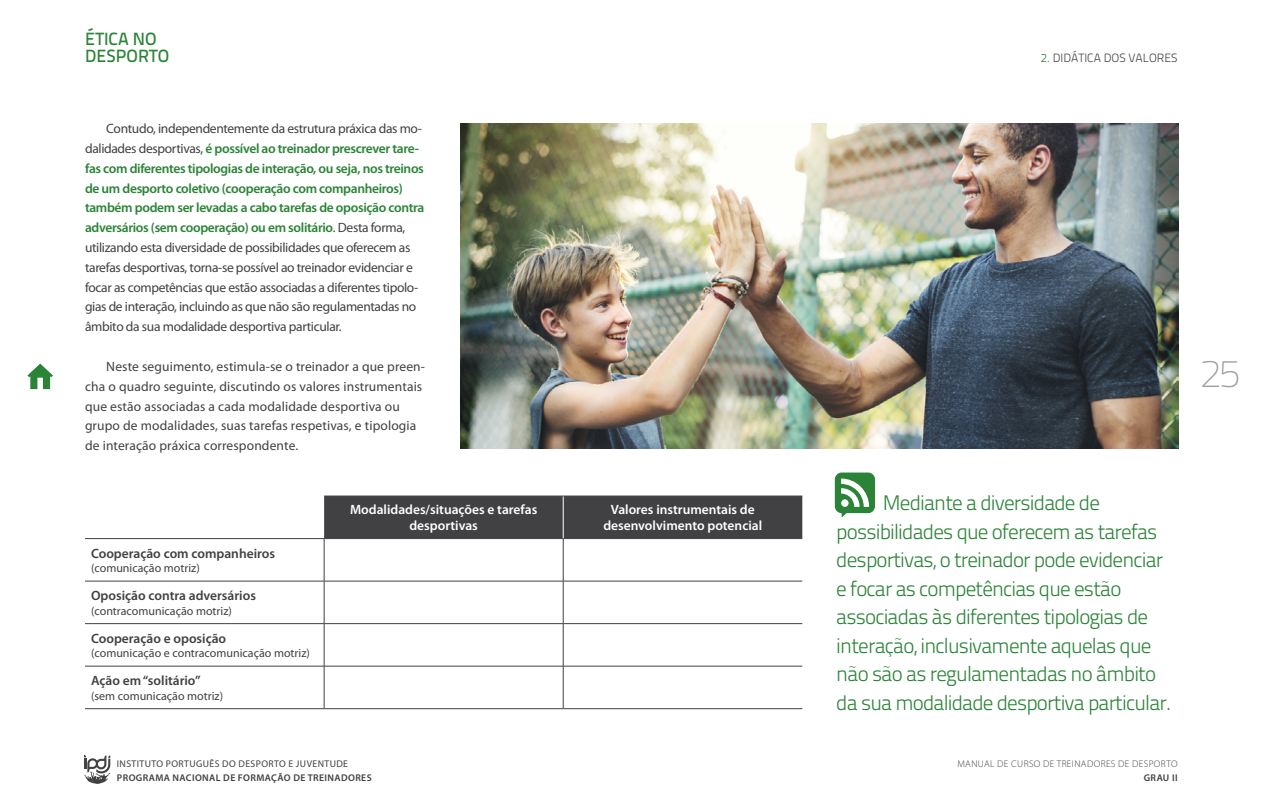
<style>
.page{position:relative;width:1263px;height:808px;background:#fff}
.page>*{position:absolute;margin:0;border:0;box-sizing:border-box;transform-origin:0 0}
.t1{font:700 39px "Titillium Text 14 L";color:#9d9fa2}
.t2{font:21px/28.5px "Titillium Text 14 L 250 wt";letter-spacing:-.04em;color:#2a8336}
.t3{font:17.7px/16.4px "Titillium Text 14 L 600 wt";color:#2a8336}
.t4{font:13.5px/19.8px "Myriad Pro";letter-spacing:-.025em;color:#414042}
.t5{font:13.5px/19.8px "Myriad Pro";letter-spacing:.01em;color:#414042}
.t6{font:600 13.5px/16.2px "Myriad Pro";color:#fff;text-align:center}
.t7{font:600 13.5px "Myriad Pro";color:#414042}
.t8{font:12px "Myriad Pro";color:#414042}
.t9{font:12px "Titillium Text 14 L 250 wt";color:#414042}
.t10{font:600 9.75px "Myriad Pro";letter-spacing:.04em;color:#414042}
.t11{font:9.75px "Myriad Pro";letter-spacing:.04em;color:#414042}
.t12{font:300 9.75px "Myriad Pro";letter-spacing:.04em;color:#414042}
.s1{font-weight:600;color:#2a8336}
.s2{color:#2a8336}
</style>
<div class="page">
<svg style="left:27px;top:364px;width:26px;height:25px"></svg>
<svg style="left:84px;top:755px;width:26px;height:29px"></svg>
<div style="left:324px;top:497px;width:478px;height:41px;background:#414042"></div>
<hr style="left:324px;top:539px;width:1px;height:42px;background:#414042">
<hr style="left:563px;top:539px;width:1px;height:42px;background:#414042">
<hr style="left:85px;top:581px;width:239px;height:1px;background:#414042">
<hr style="left:324px;top:581px;width:239px;height:1px;background:#414042">
<hr style="left:324px;top:581px;width:1px;height:42px;background:#414042">
<hr style="left:563px;top:581px;width:239px;height:1px;background:#414042">
<hr style="left:563px;top:581px;width:1px;height:42px;background:#414042">
<hr style="left:85px;top:623px;width:239px;height:1px;background:#414042">
<hr style="left:324px;top:623px;width:239px;height:1px;background:#414042">
<hr style="left:324px;top:624px;width:1px;height:42px;background:#414042">
<hr style="left:563px;top:623px;width:239px;height:1px;background:#414042">
<hr style="left:563px;top:624px;width:1px;height:42px;background:#414042">
<hr style="left:85px;top:666px;width:239px;height:1px;background:#414042">
<hr style="left:324px;top:666px;width:239px;height:1px;background:#414042">
<hr style="left:324px;top:666px;width:1px;height:42px;background:#414042">
<hr style="left:563px;top:666px;width:239px;height:1px;background:#414042">
<hr style="left:563px;top:666px;width:1px;height:42px;background:#414042">
<hr style="left:324px;top:496px;width:239px;height:1px;background:#414042">
<hr style="left:563px;top:496px;width:239px;height:1px;background:#414042">
<hr style="left:85px;top:708px;width:239px;height:1px;background:#414042">
<hr style="left:324px;top:708px;width:239px;height:1px;background:#414042">
<hr style="left:563px;top:708px;width:239px;height:1px;background:#414042">
<hr style="left:85px;top:538px;width:239px;height:1px;background:#414042">
<hr style="left:324px;top:538px;width:239px;height:1px;background:#414042">
<hr style="left:563px;top:538px;width:239px;height:1px;background:#414042">
<hr style="left:563px;top:496px;width:1px;height:42px;background:#fff">
<svg style="left:834px;top:472px;width:41px;height:45px"></svg>
<img style="left:461px;top:124px;width:718px;height:325px">
<h3 class="t3" style="left:85px;top:31px;width:85px">ÉTICA NO<br>DESPORTO</h3>
<p class="t4" style="left:85px;top:119px;width:341px;text-indent:21px">Contudo, independentemente da estrutura práxica das mo&shy;dalidades desportivas, <span class="s1">é possível ao treinador prescrever tare&shy;fas com diferentes tipologias de interação, ou seja, nos treinos de um desporto coletivo (cooperação com companheiros) também podem ser levadas a cabo tarefas de oposição contra adversários (sem cooperação) ou em solitário</span>. Desta forma, utilizando esta diversidade de possibilidades que oferecem as tarefas desportivas, torna-se possível ao treinador evidenciar e focar as competências que estão associadas a diferentes tipolo&shy;gias de interação, incluindo as que não são regulamentadas no âmbito da sua modalidade desportiva particular.</p>
<p class="t5" style="left:85px;top:356px;width:341px;text-indent:21px">Neste seguimento, estimula-se o treinador a que preen&shy;cha o quadro seguinte, discutindo os valores instrumentais que estão associadas a cada modalidade desportiva ou grupo de modalidades, suas tarefas respetivas, e tipologia de interação práxica correspondente.</p>
<p class="t7" style="left:91px;top:544px;width:186px">Cooperação com companheiros</p>
<p class="t8" style="left:91px;top:561px;width:110px">(comunicação motriz)</p>
<p class="t7" style="left:91px;top:587px;width:166px">Oposição contra adversários</p>
<p class="t8" style="left:91px;top:603px;width:142px">(contracomunicação motriz)</p>
<p class="t7" style="left:91px;top:630px;width:137px">Cooperação e oposição</p>
<p class="t8" style="left:91px;top:646px;width:220px">(comunicação e contracomunicação motriz)</p>
<p class="t7" style="left:91px;top:672px;width:111px">Ação em “solitário”</p>
<p class="t8" style="left:91px;top:688px;width:134px">(sem comunicação motriz)</p>
<p class="t6" style="left:350px;top:501px;width:189px">Modalidades/situações e tarefas desportivas</p>
<p class="t6" style="left:603px;top:501px;width:160px">Valores instrumentais de desenvolvimento potencial</p>
<p class="t11" style="left:117px;top:758px;width:233px">INSTITUTO PORTUGUÊS DO DESPORTO E JUVENTUDE</p>
<p class="t10" style="left:117px;top:771px;width:256px">PROGRAMA NACIONAL DE FORMAÇÃO DE TREINADORES</p>
<p class="t9" style="left:1041px;top:50px;width:138px"><span class="s2">2.</span> DIDÁTICA DOS VALORES</p>
<h1 class="t1" style="left:1200px;top:350px;width:41px">25</h1>
<p class="t2" style="left:836px;top:489px;width:336px;text-indent:47px">Mediante a diversidade de possibilidades que oferecem as tarefas desportivas, o treinador pode evidenciar e focar as competências que estão associadas às diferentes tipologias de interação, inclusivamente aquelas que não são as regulamentadas no âmbito da sua modalidade desportiva particular.</p>
<p class="t12" style="left:957px;top:758px;width:222px">MANUAL DE CURSO DE TREINADORES DE DESPORTO</p>
<p class="t10" style="left:1144px;top:771px;width:35px">GRAU II</p>
</div>
